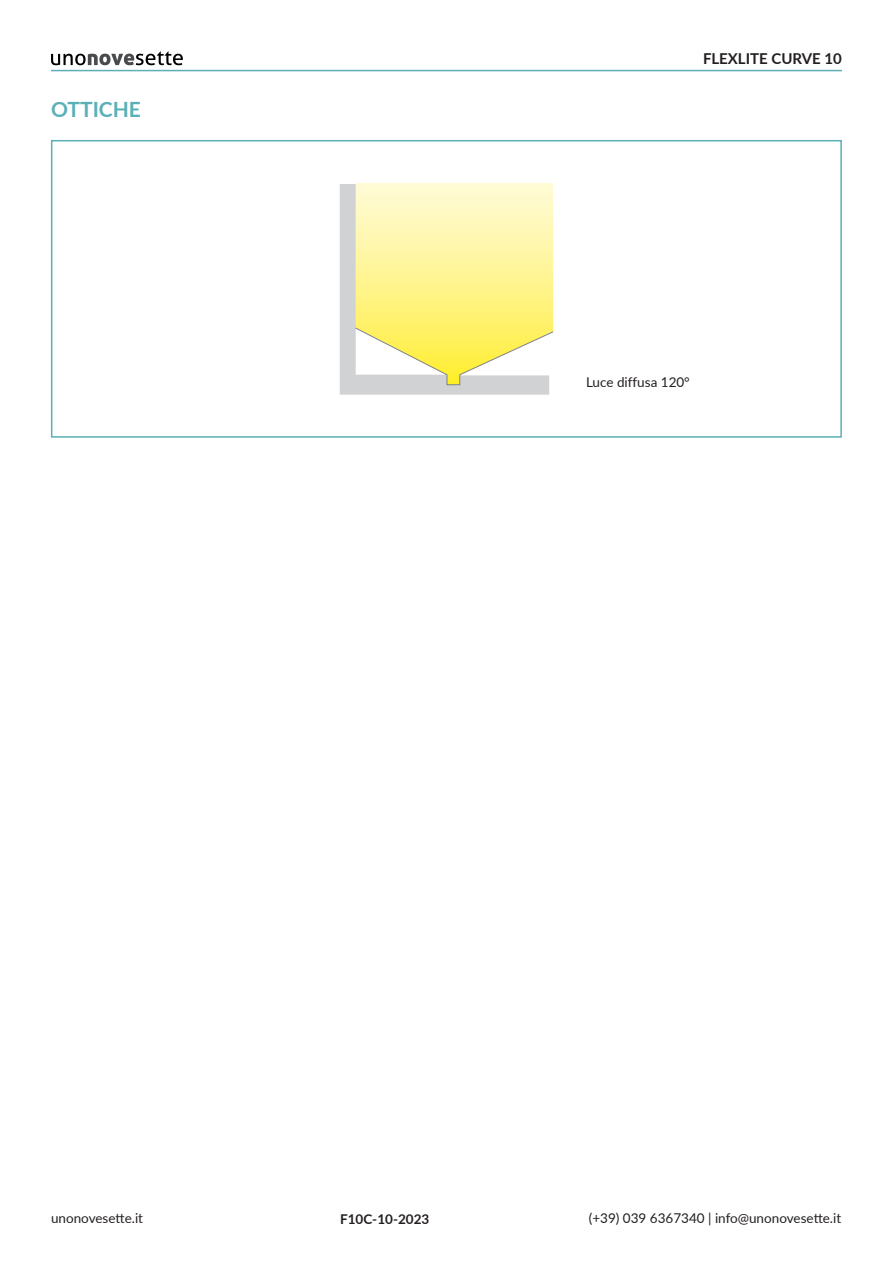
<style>
.page{position:relative;width:893px;height:1263px;background:#fff}
.page>*{position:absolute;margin:0;border:0;box-sizing:border-box;transform-origin:0 0}
.TITOLETTI_VERDI{font:700 21px "Lato";color:#5bb0b8}
.t1{font:700 15px "Lato";color:#231f20}
.t2{font:13.5px "Lato";color:#231f20}
.t3{font:700 13.5px "Lato";color:#231f20}
</style>
<div class="page">
<svg style="left:51px;top:51px;width:132px;height:14px"></svg>
<hr style="left:51px;top:70px;width:791px;height:1px;background:#5bb0b8">
<div style="left:51px;top:140px;width:791px;height:298px;border:2px solid #5bb0b8"></div>
<svg style="left:340px;top:184px;width:214px;height:211px;background:#f7f0aa"></svg>
<p class="TITOLETTI_VERDI" style="left:51px;top:94px;width:91px">OTTICHE</p>
<p class="t1" style="left:703px;top:48px;width:140px">FLEXLITE CURVE 10</p>
<p class="t2" style="left:586px;top:372px;width:105px">Luce diffusa 120°</p>
<p class="t2" style="left:51px;top:1208px;width:94px">unonovesette.it</p>
<p class="t2" style="left:589px;top:1208px;width:254px">(+39) 039 6367340 | info@unonovesette.it</p>
<p class="t3" style="left:340px;top:1209px;width:91px">F10C-10-2023</p>
</div>
